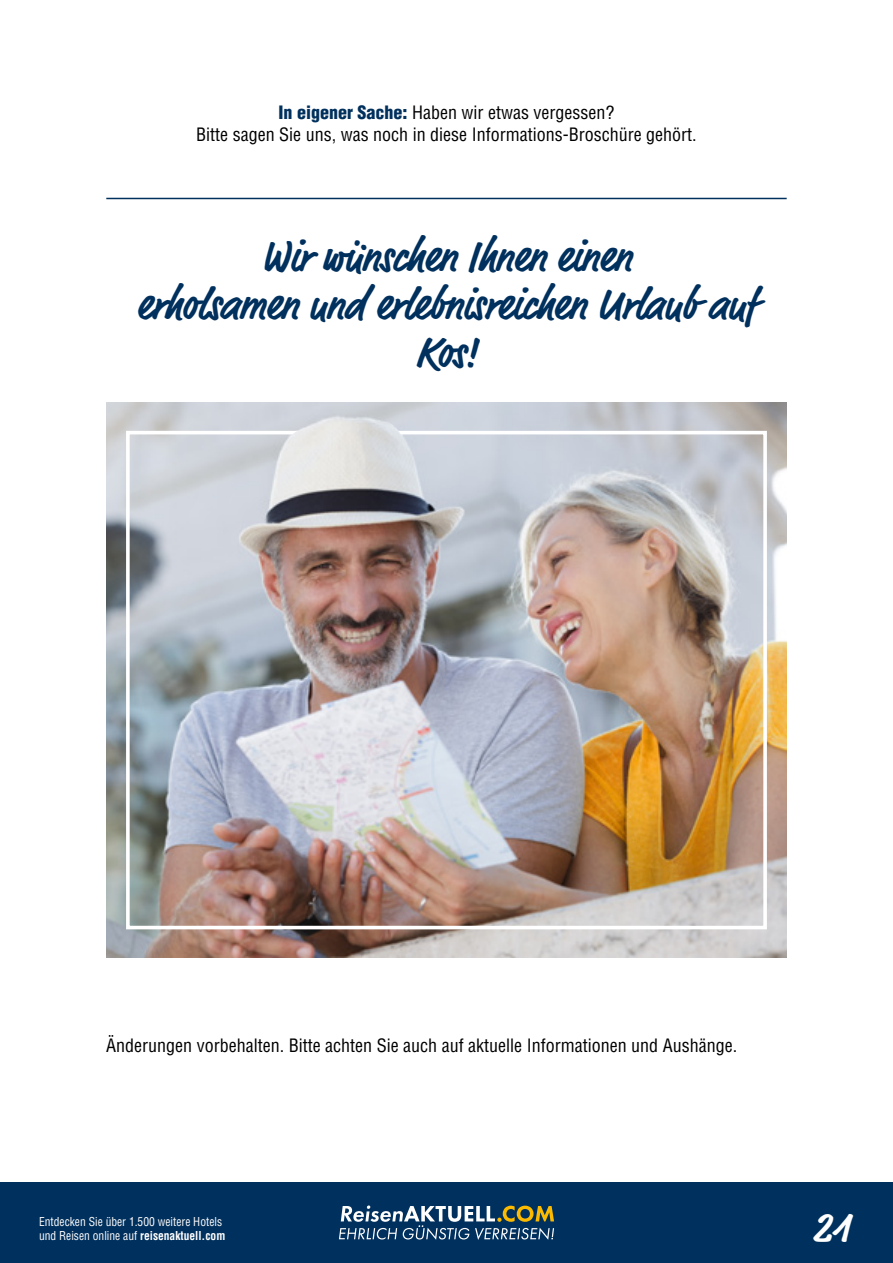
<style>
.page{position:relative;width:893px;height:1263px;background:#fff}
.page>*{position:absolute;margin:0;border:0;box-sizing:border-box;transform-origin:0 0}
.Headline{font:700 45px/48px "Market Pro";letter-spacing:-.005em;color:#00305d;text-align:center;scale:.95 1}
.t1{font:700 42px "Market Pro";color:#fff}
.Fließtext{font:condensed 18px/21.6px "Helvetica LT Std";color:#000;text-align:center}
.t2{font:condensed 12px/14.4px "Helvetica LT Std";color:#fff;scale:.96 1}
.s1{font-weight:900;color:#00305d}
.s2{font-weight:700}
</style>
<div class="page">
<div style="left:0;top:1182px;width:893px;height:81px;background:#00305d"></div>
<svg style="left:339px;top:1205px;width:215px;height:35px"></svg>
<hr style="left:106px;top:198px;width:681px;height:1px;background:#00305d">
<img style="left:106px;top:402px;width:681px;height:556px">
<div style="left:126px;top:431px;width:641px;height:498px;border:4px solid #fff"></div>
<img style="left:283px;top:422px;width:124px;height:29px">
<p class="Fließtext" style="left:196px;top:102px;width:502px"><span class="s1">In eigener Sache:</span> Haben wir etwas vergessen?<br>Bitte sagen Sie uns, was noch in diese Informations-Broschüre gehört.</p>
<p class="Headline" style="left:137px;top:234px;width:654px">Wir wünschen Ihnen einen<br>erholsamen und erlebnisreichen Urlaub auf<br>Kos!</p>
<p class="Fließtext" style="left:106px;top:1034px;width:632px">Änderungen vorbehalten. Bitte achten Sie auch auf aktuelle Informationen und Aushänge.</p>
<p class="t2" style="left:39px;top:1214px;width:195px">Entdecken Sie über 1.500 weitere Hotels und Reisen online auf <span class="s2">reisenaktuell.com</span></p>
<h2 class="t1" style="left:813px;top:1198px;width:39px">21</h2>
</div>
